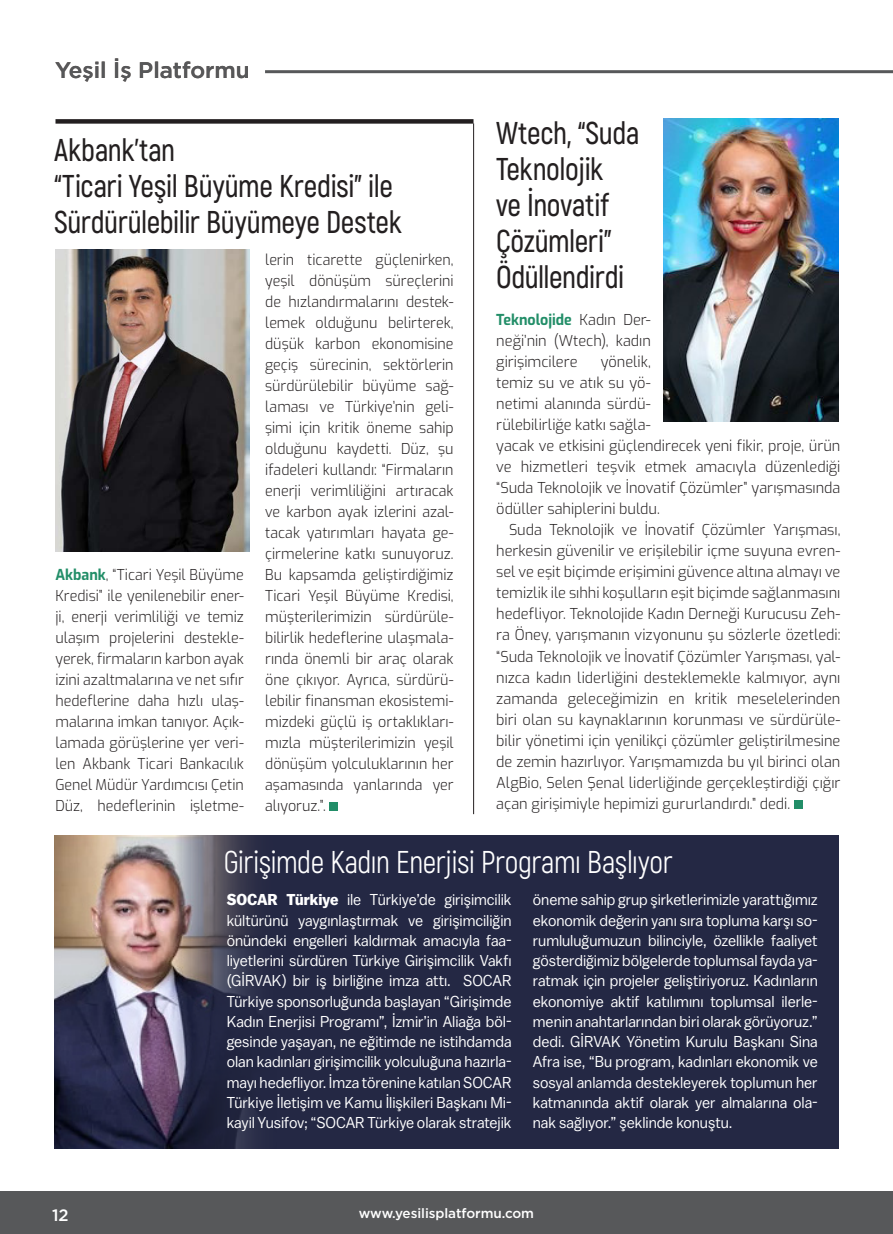
<style>
.page{position:relative;width:893px;height:1234px;background:#fff}
.page>*{position:absolute;margin:0;border:0;box-sizing:border-box;transform-origin:0 0}
.t1{font:600 31.5px/36px "Akrobat";letter-spacing:-.015em;color:#231f20;scale:.95 1}
.t2{font:31.5px "Akrobat";letter-spacing:-.015em;color:#fff;scale:.95 1}
.t3{font:500 22.5px "Gotham";color:#544740}
.t4{font:500 16.5px "Gotham";color:#fff}
.t5{font:15.75px/20.2px "Balto";letter-spacing:-.005em;color:#fff;text-align:justify;scale:.95 1}
.t6{font:300 15px/21px "Exo";color:#231f20;text-align:justify;scale:.95 1}
.t7{font:300 15px/21px "Exo";color:#231f20;text-align:justify}
.t8{font:500 13.5px "Gotham";letter-spacing:-.005em;color:#fff}
.s1{font-weight:700;color:#228e68}
.s2{font-weight:700}
</style>
<div class="page">
<hr style="left:265px;top:70px;width:628px;height:3px;background:#57585a">
<div style="left:0;top:1191px;width:893px;height:42px;background:#57585a"></div>
<div style="left:329px;top:802px;width:9px;height:8px;background:#228e68"></div>
<div style="left:794px;top:800px;width:8px;height:8px;background:#228e68"></div>
<hr style="left:473px;top:123px;width:1px;height:691px;background:#231f20">
<div style="left:56px;top:119px;width:417px;height:5px;background:#231f20"></div>
<div style="left:54px;top:835px;width:785px;height:313px;background:#242844"></div>
<img style="left:54px;top:835px;width:199px;height:313px">
<img style="left:664px;top:119px;width:175px;height:302px">
<img style="left:55px;top:249px;width:194px;height:303px">
<h2 class="t3" style="left:55px;top:55px;width:196px">Yeşil İş Platformu</h2>
<p class="t1" style="left:54px;top:131px;width:367px">Akbank’tan<br>“Ticari Yeşil Büyüme Kredisi” ile<br>Sürdürülebilir Büyümeye Destek</p>
<p class="t6" style="left:55px;top:563px;width:200px"><span class="s1">Akbank</span>, “Ticari Yeşil Büyüme Kredisi” ile yenilenebilir ener&shy;ji, enerji verimliliği ve temiz ulaşım projelerini destekle&shy;yerek, firmaların karbon ayak izini azaltmalarına ve net sıfır hedeflerine daha hızlı ulaş&shy;malarına imkan tanıyor. Açık&shy;lamada görüşlerine yer veri&shy;len Akbank Ticari Bankacılık Genel Müdür Yardımcısı Çetin Düz, hedeflerinin işletme-</p>
<p class="t6" style="left:265px;top:248px;width:200px">lerin ticarette güçlenirken, yeşil dönüşüm süreçlerini de hızlandırmalarını destek&shy;lemek olduğunu belirterek, düşük karbon ekonomisine geçiş sürecinin, sektörlerin sürdürülebilir büyüme sağ&shy;laması ve Türkiye’nin geli&shy;şimi için kritik öneme sahip olduğunu kaydetti. Düz, şu ifadeleri kullandı: “Firmaların enerji verimliliğini artıracak ve karbon ayak izlerini azal&shy;tacak yatırımları hayata ge&shy;çirmelerine katkı sunuyoruz.<br>Bu kapsamda geliştirdiğimiz Ticari Yeşil Büyüme Kredisi, müşterilerimizin sürdürüle&shy;bilirlik hedeflerine ulaşmala&shy;rında önemli bir araç olarak öne çıkıyor. Ayrıca, sürdürü&shy;lebilir finansman ekosistemi&shy;mizdeki güçlü iş ortaklıkları&shy;mızla müşterilerimizin yeşil dönüşüm yolculuklarının her aşamasında yanlarında yer alıyoruz.”.</p>
<p class="t1" style="left:496px;top:115px;width:152px">Wtech, “Suda<br>Teknolojik<br>ve İnovatif<br>Çözümleri”<br>Ödüllendirdi</p>
<p class="t7" style="left:496px;top:308px;width:156px"><span class="s1">Teknolojide</span> Kadın Der&shy;neği’nin (Wtech), kadın girişimcilere</p>
<p class="t7" style="left:496px;top:350px;width:346px;text-align:left;text-indent:105px">yönelik,<br>temiz su ve atık su yö-<br>netimi alanında sürdü-<br>rülebilirliğe katkı sağla-<br>yacak ve etkisini güçlendirecek yeni fikir, proje, ürün ve hizmetleri teşvik etmek amacıyla düzenlediği “Suda Teknolojik ve İnovatif Çözümler” yarışmasında ödüller sahiplerini buldu.</p>
<p class="t7" style="left:496px;top:518px;width:346px;text-indent:13px">Suda Teknolojik ve İnovatif Çözümler Yarışması, herkesin güvenilir ve erişilebilir içme suyuna evren&shy;sel ve eşit biçimde erişimini güvence altına almayı ve temizlik ile sıhhi koşulların eşit biçimde sağlanmasını hedefliyor. Teknolojide Kadın Derneği Kurucusu Zeh&shy;ra Öney, yarışmanın vizyonunu şu sözlerle özetledi: “Suda Teknolojik ve İnovatif Çözümler Yarışması, yal&shy;nızca kadın liderliğini desteklemekle kalmıyor, aynı zamanda geleceğimizin en kritik meselelerinden biri olan su kaynaklarının korunması ve sürdürüle&shy;bilir yönetimi için yenilikçi çözümler geliştirilmesine de zemin hazırlıyor. Yarışmamızda bu yıl birinci olan AlgBio, Selen Şenal liderliğinde gerçekleştirdiği çığır açan girişimiyle hepimizi gururlandırdı.” dedi.</p>
<p class="t2" style="left:224px;top:843px;width:474px">Girişimde Kadın Enerjisi Programı Başlıyor</p>
<p class="t5" style="left:227px;top:889px;width:301px"><span class="s2">SOCAR Türkiye</span> ile Türkiye’de girişimcilik kültürünü yaygınlaştırmak ve girişimciliğin önündeki engelleri kaldırmak amacıyla faa&shy;liyetlerini sürdüren Türkiye Girişimcilik Vakfı (GİRVAK) bir iş birliğine imza attı. SOCAR Türkiye sponsorluğunda başlayan “Girişimde Kadın Enerjisi Programı”, İzmir’in Aliağa böl&shy;gesinde yaşayan, ne eğitimde ne istihdamda olan kadınları girişimcilik yolculuğuna hazırla&shy;mayı hedefliyor. İmza törenine katılan SOCAR Türkiye İletişim ve Kamu İlişkileri Başkanı Mi&shy;kayil Yusifov; “SOCAR Türkiye olarak stratejik</p>
<p class="t5" style="left:533px;top:889px;width:301px">öneme sahip grup şirketlerimizle yarattığımız ekonomik değerin yanı sıra topluma karşı so&shy;rumluluğumuzun bilinciyle, özellikle faaliyet gösterdiğimiz bölgelerde toplumsal fayda ya&shy;ratmak için projeler geliştiriyoruz. Kadınların ekonomiye aktif katılımını toplumsal ilerle&shy;menin anahtarlarından biri olarak görüyoruz.” dedi. GİRVAK Yönetim Kurulu Başkanı Sina Afra ise, “Bu program, kadınları ekonomik ve sosyal anlamda destekleyerek toplumun her katmanında aktif olarak yer almalarına ola&shy;nak sağlıyor.” şeklinde konuştu.</p>
<p class="t4" style="left:52px;top:1203px;width:18px">12</p>
<p class="t8" style="left:359px;top:1204px;width:177px">www.yesilisplatformu.com</p>
</div>
